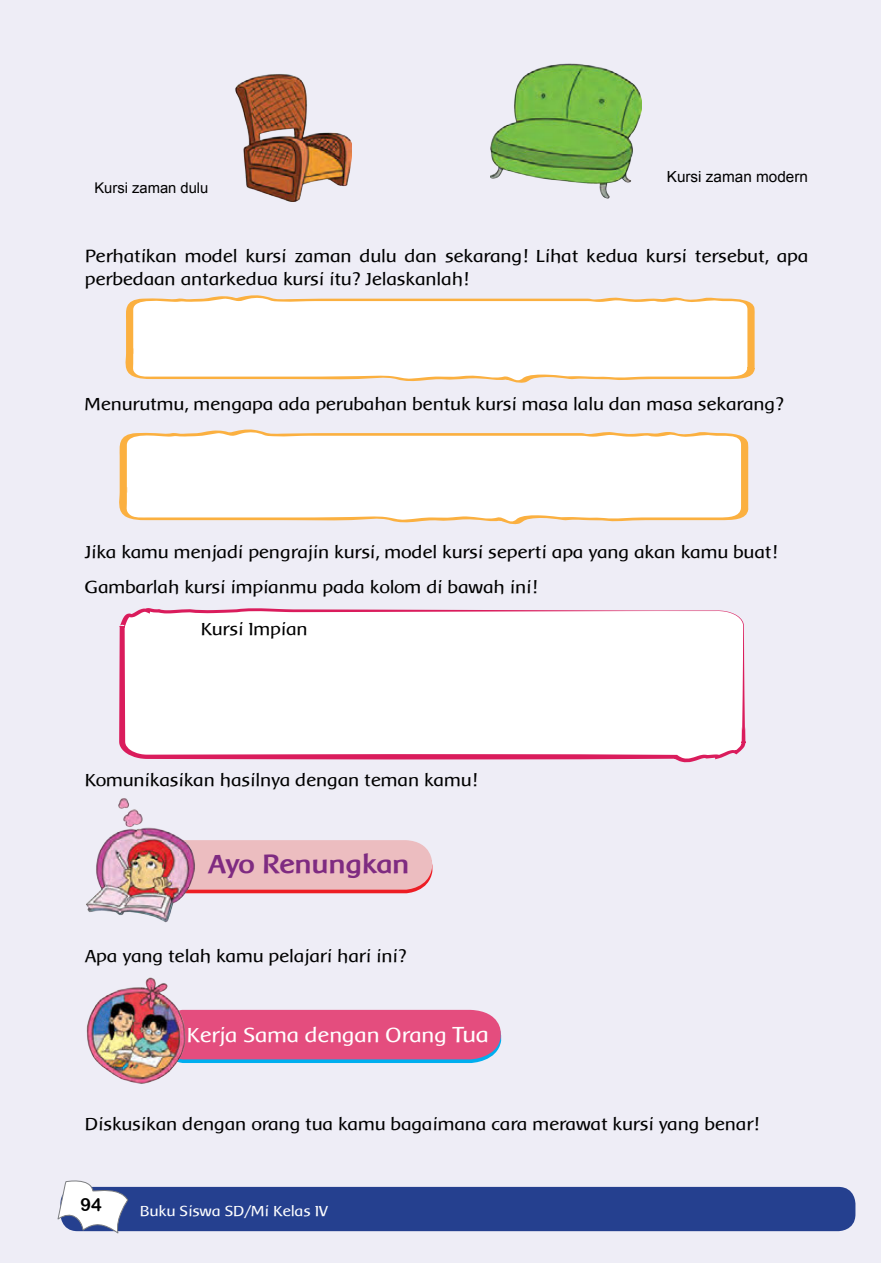
<style>
.page{position:relative;width:881px;height:1263px;background:#fff}
.page>*{position:absolute;margin:0;border:0;box-sizing:border-box;transform-origin:0 0}
.t1{font:700 27px "Baar Metanoia";color:#7f2b81}
.t2{font:21px "Baar Metanoia";color:#fff}
.t3{font:18px/22.5px "Baar Metanoia";color:#000}
.t4{font:18px "Arial Rounded MT Bold";color:#000}
.t5{font:15.3px "Arial";color:#000}
.t6{font:15px "Baar Metanoia";color:#fff}
.t7{font:14.7px "Arial";color:#000}
.s1{font-size:22.5px}
</style>
<div class="page">
<div style="left:0;top:0;width:880px;height:1263px;background:#eeedf6"></div>
<div style="left:60px;top:1187px;width:795px;height:44px;background:#25408f;border-radius:17px"></div>
<svg style="left:57px;top:1180px;width:72px;height:54px"></svg>
<svg style="left:196px;top:840px;width:236px;height:53px;background:#ecb3b7"></svg>
<img style="left:86px;top:798px;width:110px;height:125px">
<svg style="left:188px;top:1010px;width:313px;height:53px;background:#d45687"></svg>
<img style="left:86px;top:977px;width:102px;height:107px">
<svg style="left:125px;top:295px;width:629px;height:88px;background:#fdf7ef"></svg>
<svg style="left:119px;top:429px;width:629px;height:96px;background:#fdf7ef"></svg>
<svg style="left:119px;top:608px;width:627px;height:154px;background:#fcf2f6"></svg>
<img style="left:235px;top:74px;width:116px;height:127px">
<img style="left:490px;top:63px;width:150px;height:136px">
<p class="t7" style="left:94px;top:178px;width:116px">Kursi zaman dulu</p>
<p class="t5" style="left:666px;top:167px;width:143px">Kursi zaman modern</p>
<p class="t3" style="left:85px;top:245px;width:724px">Perhatikan model kursi zaman dulu dan sekarang! Lihat kedua kursi tersebut, apa perbedaan antarkedua kursi itu? Jelaskanlah!</p>
<p class="t3" style="left:85px;top:393px;width:700px">Menurutmu, mengapa ada perubahan bentuk kursi masa lalu dan masa sekarang?</p>
<p class="t3" style="left:85px;top:534px;width:693px;line-height:35.2px">Jika kamu menjadi pengrajin kursi, model kursi seperti apa yang akan kamu buat!<br>Gambarlah kursi impianmu pada kolom di bawah ini!</p>
<p class="t3" style="left:201px;top:617px;width:108px">Kursi Impian</p>
<p class="t3" style="left:85px;top:769px;width:394px">Komunikasikan hasilnya dengan teman kamu!</p>
<h1 class="t1" style="left:209px;top:849px;width:202px">Ayo Renungkan</h1>
<p class="t3" style="left:85px;top:945px;width:323px">Apa yang telah kamu pelajari hari ini?</p>
<p class="t2" style="left:187px;top:1023px;width:303px">Kerja Sama dengan Orang <span class="s1">Tua</span></p>
<p class="t3" style="left:85px;top:1113px;width:675px">Diskusikan dengan orang tua kamu bagaimana cara merawat kursi yang benar!</p>
<p class="t4" style="left:80px;top:1194px;width:23px">94</p>
<p class="t6" style="left:140px;top:1202px;width:189px">Buku Siswa SD/Mi Kelas IV</p>
</div>
